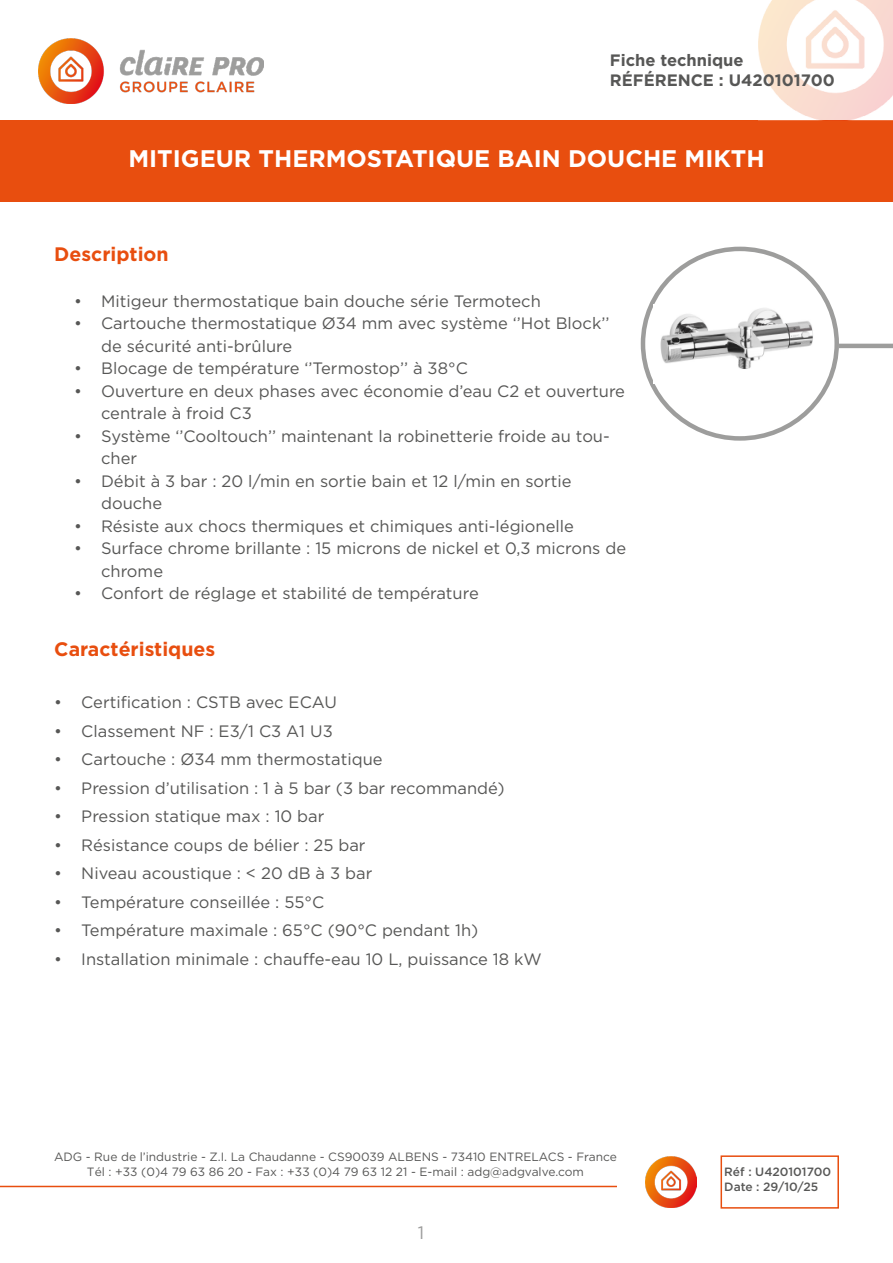
<style>
.page{position:relative;width:893px;height:1263px;background:#fff}
.page>*{position:absolute;margin:0;border:0;box-sizing:border-box;transform-origin:0 0}
.t1{font:700 24px "Gotham";color:#fff}
.t2{font:700 19.5px "Gotham";color:#e84e0f}
.t3{font:18px "Gotham";color:#9d9d9c}
.t4{font:16.5px/22.5px "Gotham";color:#575756}
.t5{font:700 16.5px/19.8px "Gotham";color:#575756}
.t6{font:12px/14.4px "Gotham";color:#575756;text-align:center}
.t7{font:500 12px/14.4px "Gotham";color:#575756}
</style>
<div class="page">
<div style="left:0;top:120px;width:893px;height:81px;background:#e84e0f"></div>
<img style="left:759px;top:0;width:134px;height:120px">
<hr style="left:0;top:1186px;width:617px;height:1px;background:#e84e0f">
<div style="left:720px;top:1155px;width:119px;height:53px;border:2px solid #e84e0f"></div>
<div style="left:641px;top:247px;width:198px;height:194px;border:4px solid #9d9d9c;border-radius:50%"></div>
<hr style="left:839px;top:344px;width:54px;height:4px;background:#9d9d9c">
<svg style="left:38px;top:38px;width:226px;height:66px"></svg>
<img style="left:646px;top:1157px;width:51px;height:51px">
<img style="left:654px;top:304px;width:159px;height:80px">
<p class="t5" style="left:610px;top:50px;width:226px">Fiche technique<br>RÉFÉRENCE : U420101700</p>
<h1 class="t1" style="left:128px;top:144px;width:638px">MITIGEUR THERMOSTATIQUE BAIN DOUCHE MIKTH</h1>
<p class="t2" style="left:54px;top:243px;width:116px">Description</p>
<p class="t4" style="left:74px;top:289px;width:468px">• Mitigeur thermostatique bain douche série Termotech</p>
<p class="t4" style="left:101px;top:312px;width:510px;text-indent:-27px">• Cartouche thermostatique Ø34 mm avec système ‘’Hot Block’’ de sécurité anti-brûlure</p>
<p class="t4" style="left:74px;top:357px;width:395px">• Blocage de température ‘’Termostop’’ à 38°C</p>
<p class="t4" style="left:101px;top:379px;width:525px;text-indent:-27px">• Ouverture en deux phases avec économie d’eau C2 et ouverture centrale à froid C3</p>
<p class="t4" style="left:101px;top:424px;width:510px;text-indent:-27px">• Système ‘’Cooltouch’’ maintenant la robinetterie froide au tou&shy;cher</p>
<p class="t4" style="left:101px;top:469px;width:472px;text-indent:-27px">• Débit à 3 bar : 20 l/min en sortie bain et 12 l/min en sortie douche</p>
<p class="t4" style="left:74px;top:514px;width:501px">• Résiste aux chocs thermiques et chimiques anti-légionelle</p>
<p class="t4" style="left:101px;top:537px;width:527px;text-indent:-27px">• Surface chrome brillante : 15 microns de nickel et 0,3 microns de chrome</p>
<p class="t4" style="left:74px;top:582px;width:406px">• Confort de réglage et stabilité de température</p>
<p class="t2" style="left:54px;top:638px;width:162px">Caractéristiques</p>
<p class="t4" style="left:54px;top:691px;width:284px">• Certification : CSTB avec ECAU</p>
<p class="t4" style="left:54px;top:719px;width:280px">• Classement NF : E3/1 C3 A1 U3</p>
<p class="t4" style="left:54px;top:748px;width:330px">• Cartouche : Ø34 mm thermostatique</p>
<p class="t4" style="left:54px;top:776px;width:452px">• Pression d’utilisation : 1 à 5 bar (3 bar recommandé)</p>
<p class="t4" style="left:54px;top:805px;width:272px">• Pression statique max : 10 bar</p>
<p class="t4" style="left:54px;top:833px;width:313px">• Résistance coups de bélier : 25 bar</p>
<p class="t4" style="left:54px;top:862px;width:320px">• Niveau acoustique : &lt; 20 dB à 3 bar</p>
<p class="t4" style="left:54px;top:890px;width:271px">• Température conseillée : 55°C</p>
<p class="t4" style="left:54px;top:919px;width:426px">• Température maximale : 65°C (90°C pendant 1h)</p>
<p class="t4" style="left:54px;top:947px;width:489px">• Installation minimale : chauffe-eau 10 L, puissance 18 kW</p>
<p class="t6" style="left:54px;top:1149px;width:564px">ADG - Rue de l’industrie - Z.I. La Chaudanne - CS90039 ALBENS - 73410 ENTRELACS - France<br>Tél : +33 (0)4 79 63 86 20 - Fax : +33 (0)4 79 63 12 21 - E-mail : adg@adgvalve.com</p>
<p class="t3" style="left:418px;top:1221px;width:8px">1</p>
<p class="t7" style="left:724px;top:1164px;width:108px">Réf : U420101700<br>Date : 29/10/25</p>
</div>
